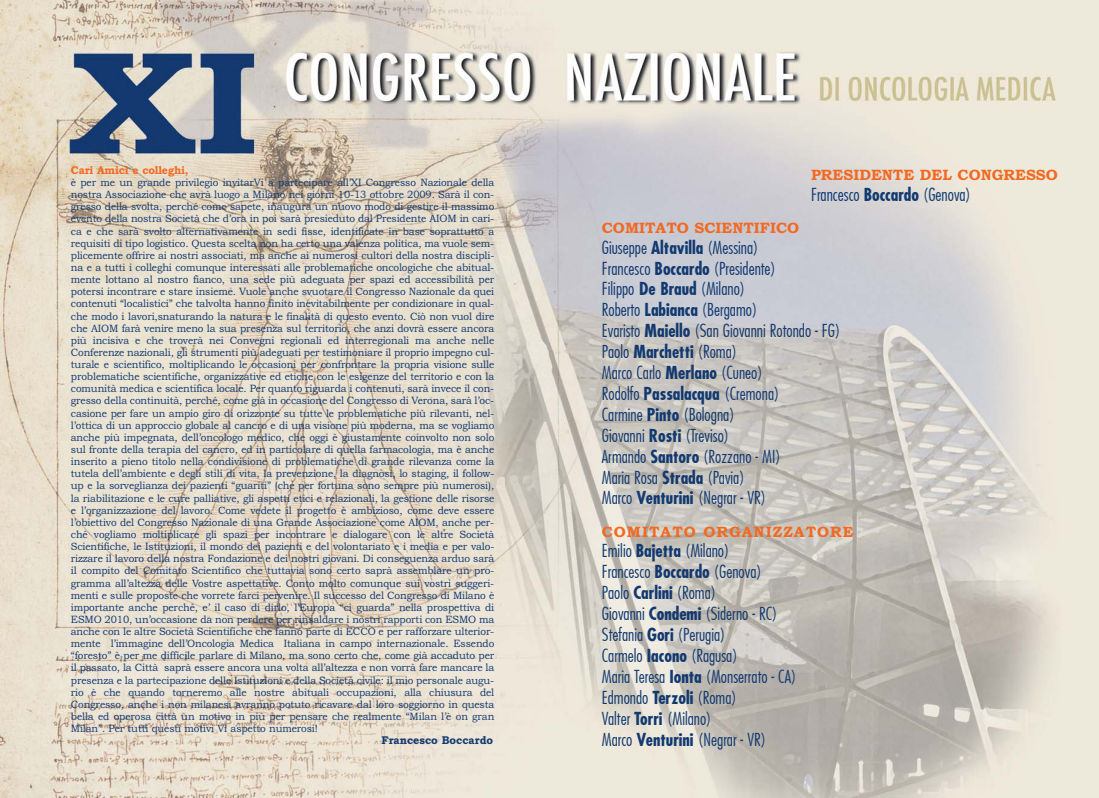
<style>
.page{position:relative;width:1099px;height:798px;background:#fff}
.page>*{position:absolute;margin:0;border:0;box-sizing:border-box;transform-origin:0 0}
.t1{font:300 condensed 17.5px/20.9px "Futura";color:#123970}
.t2{font:700 15px "Bookman Old Style";color:#f26921}
.t3{font:700 15px "Bookman Old Style";letter-spacing:.065em;color:#f26921}
.t4{font:700 11.25px "Bookman Old Style";letter-spacing:-.015em;color:#f26921;scale:.95 1}
.t5{font:700 11.25px "Bookman Old Style";color:#123970;scale:.95 1}
.t6{font:10.62px/12.1px "Bookman Old Style";letter-spacing:-.01em;color:#123970;text-align:justify;scale:.95 1}
.s1{font-weight:700}
</style>
<div class="page">
<img style="left:0;top:0;width:1098px;height:797px">
<p class="t4" style="left:71px;top:166px;width:125px">Cari Amici e colleghi,</p>
<p class="t6" style="left:71px;top:177px;width:447px">è per me un grande privilegio invitarVi a partecipare all’XI Congresso Nazionale della nostra Associazione che avrà luogo a Milano nei giorni 10-13 ottobre 2009. Sarà il con&shy;gresso della svolta, perché come sapete, inaugura un nuovo modo di gestire il massimo evento della nostra Società che d’ora in poi sarà presieduto dal Presidente AIOM in cari&shy;ca e che sarà svolto alternativamente in sedi fisse, identificate in base soprattutto a requisiti di tipo logistico. Questa scelta non ha certo una valenza politica, ma vuole sem&shy;plicemente offrire ai nostri associati, ma anche ai numerosi cultori della nostra discipli&shy;na e a tutti i colleghi comunque interessati alle problematiche oncologiche che abitual&shy;mente lottano al nostro fianco, una sede più adeguata per spazi ed accessibilità per potersi incontrare e stare insieme. Vuole anche svuotare il Congresso Nazionale da quei contenuti “localistici” che talvolta hanno finito inevitabilmente per condizionare in qual&shy;che modo i lavori,snaturando la natura e le finalità di questo evento. Ciò non vuol dire che AIOM farà venire meno la sua presenza sul territorio, che anzi dovrà essere ancora più incisiva e che troverà nei Convegni regionali ed interregionali ma anche nelle Conferenze nazionali, gli strumenti più adeguati per testimoniare il proprio impegno cul&shy;turale e scientifico, moltiplicando le occasioni per confrontare la propria visione sulle problematiche scientifiche, organizzative ed etiche con le esigenze del territorio e con la comunità medica e scientifica locale. Per quanto riguarda i contenuti, sarà invece il con&shy;gresso della continuità, perché, come già in occasione del Congresso di Verona, sarà l’oc&shy;casione per fare un ampio giro di orizzonte su tutte le problematiche più rilevanti, nel&shy;l’ottica di un approccio globale al cancro e di una visione più moderna, ma se vogliamo anche più impegnata, dell’oncologo medico, che oggi è giustamente coinvolto non solo sul fronte della terapia del cancro, ed in particolare di quella farmacologia, ma è anche inserito a pieno titolo nella condivisione di problematiche di grande rilevanza come la tutela dell’ambiente e degli stili di vita, la prevenzione, la diagnosi, lo staging, il follow&shy;up e la sorveglianza dei pazienti “guariti” (che per fortuna sono sempre più numerosi), la riabilitazione e le cure palliative, gli aspetti etici e relazionali, la gestione delle risorse e l’organizzazione del lavoro. Come vedete il progetto è ambizioso, come deve essere l’obiettivo del Congresso Nazionale di una Grande Associazione come AIOM, anche per&shy;ché vogliamo moltiplicare gli spazi per incontrare e dialogare con le altre Società Scientifiche, le Istituzioni, il mondo dei pazienti e del volontariato e i media e per valo&shy;rizzare il lavoro della nostra Fondazione e dei nostri giovani. Di conseguenza arduo sarà il compito del Comitato Scientifico che tuttavia sono certo saprà assemblare un pro&shy;gramma all’altezza delle Vostre aspettative. Conto molto comunque sui vostri suggeri&shy;menti e sulle proposte che vorrete farci pervenire. Il successo del Congresso di Milano è importante anche perché, e’ il caso di dirlo, l’Europa “ci guarda” nella prospettiva di ESMO 2010, un’occasione da non perdere per rinsaldare i nostri rapporti con ESMO ma anche con le altre Società Scientifiche che fanno parte di ECCO e per rafforzare ulterior&shy;mente l’immagine dell’Oncologia Medica Italiana in campo internazionale. Essendo “foresto” è per me difficile parlare di Milano, ma sono certo che, come già accaduto per il passato, la Città saprà essere ancora una volta all’altezza e non vorrà fare mancare la presenza e la partecipazione delle Istituzioni e della Società civile: il mio personale augu&shy;rio è che quando torneremo alle nostre abituali occupazioni, alla chiusura del Congresso, anche i non milanesi avranno potuto ricavare dal loro soggiorno in questa bella ed operosa città un motivo in più per pensare che realmente “Milan l’è on gran Milan”. Per tutti questi motivi Vi aspetto numerosi!</p>
<p class="t5" style="left:381px;top:735px;width:119px">Francesco Boccardo</p>
<h2 class="t2" style="left:811px;top:169px;width:248px">PRESIDENTE DEL CONGRESSO</h2>
<h1 class="t1" style="left:811px;top:185px;width:161px">Francesco <span class="s1">Boccardo</span> (Genova)</h1>
<h2 class="t2" style="left:602px;top:222px;width:199px">COMITATO SCIENTIFICO</h2>
<p class="t1" style="left:602px;top:238px;width:240px">Giuseppe <span class="s1">Altavilla</span> (Messina)<br>Francesco <span class="s1">Boccardo</span> (Presidente)<br>Filippo <span class="s1">De Braud</span> (Milano)<br>Roberto <span class="s1">Labianca</span> (Bergamo)<br>Evaristo <span class="s1">Maiello</span> (San Giovanni Rotondo - FG)<br>Paolo <span class="s1">Marchetti</span> (Roma)<br>Marco Carlo <span class="s1">Merlano</span> (Cuneo)<br>Rodolfo <span class="s1">Passalacqua</span> (Cremona)<br>Carmine <span class="s1">Pinto</span> (Bologna)<br>Giovanni <span class="s1">Rosti</span> (Treviso)<br>Armando <span class="s1">Santoro</span> (Rozzano - MI)<br>Maria Rosa <span class="s1">Strada</span> (Pavia)<br>Marco <span class="s1">Venturini</span> (Negrar - VR)</p>
<h2 class="t3" style="left:602px;top:525px;width:253px">COMITATO ORGANIZZATORE</h2>
<p class="t1" style="left:602px;top:541px;width:196px">Emilio <span class="s1">Bajetta</span> (Milano)<br>Francesco <span class="s1">Boccardo</span> (Genova)<br>Paolo <span class="s1">Carlini</span> (Roma)<br>Giovanni <span class="s1">Condemi</span> (Siderno - RC)<br>Stefania <span class="s1">Gori</span> (Perugia)<br>Carmelo <span class="s1">Iacono</span> (Ragusa)<br>Maria Teresa <span class="s1">Ionta</span> (Monserrato - CA)<br>Edmondo <span class="s1">Terzoli</span> (Roma)<br>Valter <span class="s1">Torri</span> (Milano)<br>Marco <span class="s1">Venturini</span> (Negrar - VR)</p>
</div>
